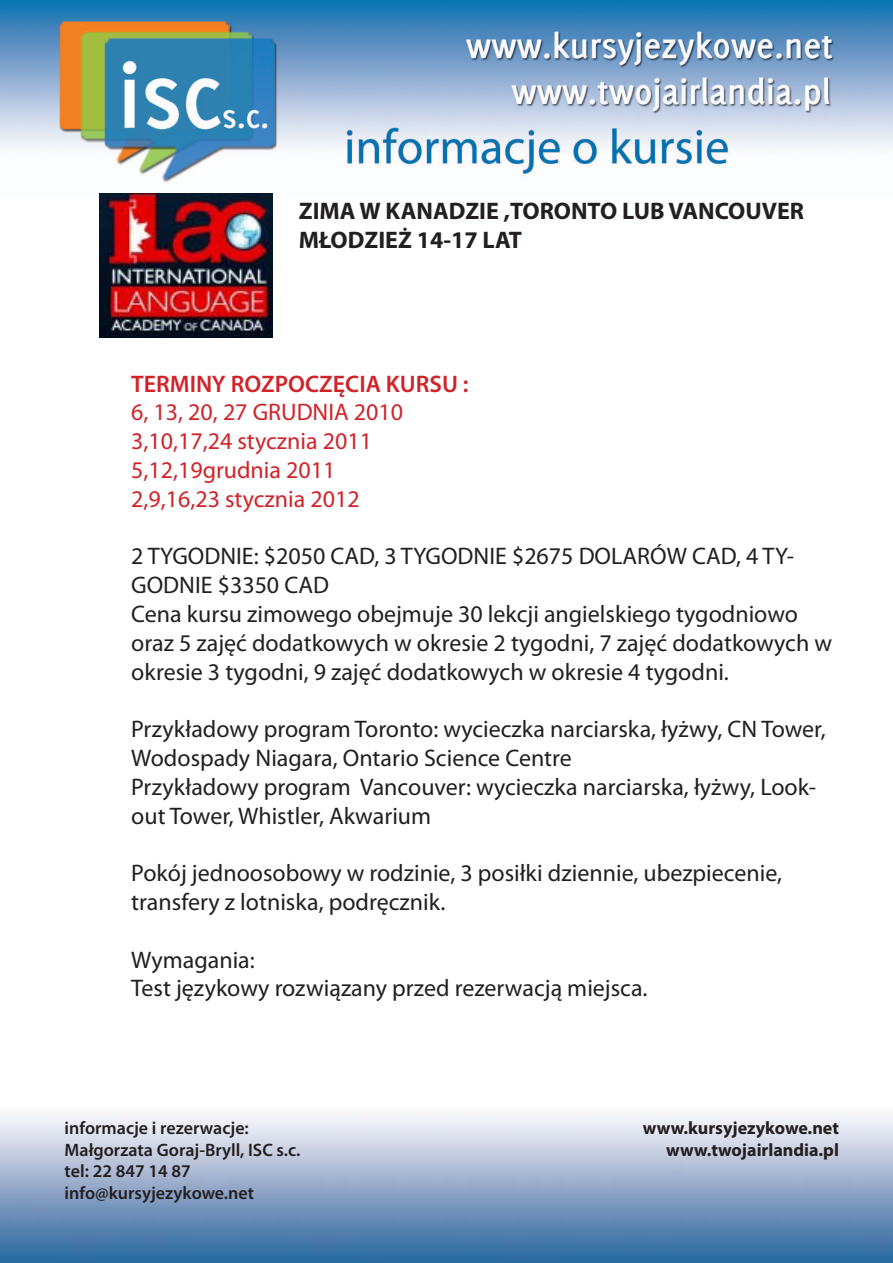
<style>
.page{position:relative;width:893px;height:1263px;background:#fff}
.page>*{position:absolute;margin:0;border:0;box-sizing:border-box;transform-origin:0 0}
.t1{font:24px/28.8px "Myriad Pro";color:#231f20}
.t2{font:24px/28.8px "Myriad Pro";color:#d1232a}
.t3{font:700 24px/28.8px "Myriad Pro";color:#231f20}
.t4{font:600 24px "Myriad Pro";color:#d1232a}
.t5{font:600 18px/21.6px "Myriad Pro";color:#231f20}
.t6{font:700 18px/21.6px "Myriad Pro";color:#231f20;text-align:right}
</style>
<div class="page">
<img style="left:0;top:1115px;width:892px;height:148px">
<img style="left:0;top:0;width:892px;height:195px">
<img style="left:100px;top:193px;width:172px;height:144px">
<p class="t3" style="left:299px;top:195px;width:507px">ZIMA W KANADZIE ,TORONTO LUB VANCOUVER<br>MŁODZIEŻ 14-17 LAT</p>
<p class="t4" style="left:131px;top:368px;width:339px">TERMINY ROZPOCZĘCIA KURSU :</p>
<p class="t2" style="left:131px;top:398px;width:273px">6, 13, 20, 27 GRUDNIA 2010<br>3,10,17,24 stycznia 2011<br>5,12,19grudnia 2011<br>2,9,16,23 stycznia 2012</p>
<p class="t1" style="left:131px;top:542px;width:702px">2 TYGODNIE: $2050 CAD, 3 TYGODNIE $2675 DOLARÓW CAD, 4 TY-GODNIE $3350 CAD<br>Cena kursu zimowego obejmuje 30 lekcji angielskiego tygodniowo oraz 5 zajęć dodatkowych w okresie 2 tygodni, 7 zajęć dodatkowych w okresie 3 tygodni, 9 zajęć dodatkowych w okresie 4 tygodni.</p>
<p class="t1" style="left:131px;top:714px;width:696px">Przykładowy program Toronto: wycieczka narciarska, łyżwy, CN Tower, Wodospady Niagara, Ontario Science Centre<br>Przykładowy program Vancouver: wycieczka narciarska, łyżwy, Look&shy;out Tower, Whistler, Akwarium</p>
<p class="t1" style="left:131px;top:858px;width:652px">Pokój jednoosobowy w rodzinie, 3 posiłki dziennie, ubezpiecenie, transfery z lotniska, podręcznik.</p>
<p class="t1" style="left:131px;top:945px;width:518px">Wymagania:<br>Test językowy rozwiązany przed rezerwacją miejsca.</p>
<p class="t5" style="left:65px;top:1117px;width:237px">informacje i rezerwacje:<br>Małgorzata Goraj-Bryll, ISC s.c. tel: 22 847 14 87 info@kursyjezykowe.net</p>
<p class="t6" style="left:643px;top:1116px;width:198px">www.kursyjezykowe.net www.twojairlandia.pl</p>
</div>
